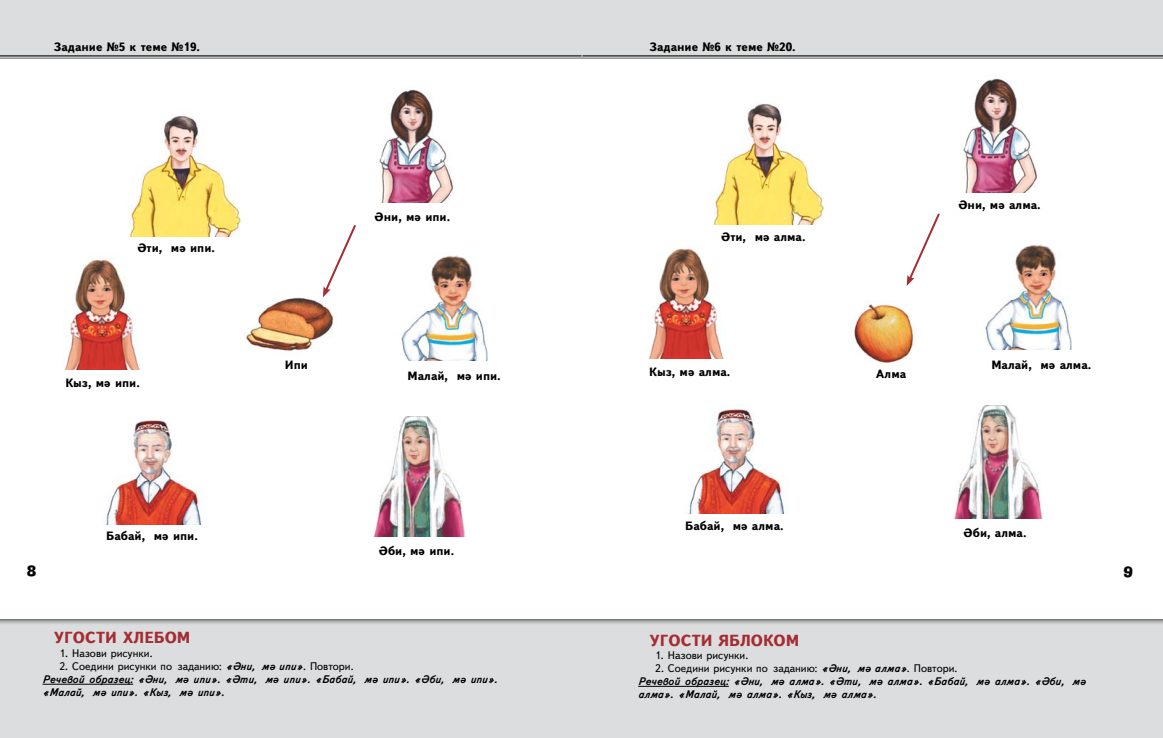
<style>
.page{position:relative;width:1163px;height:738px;background:#fff}
.page>*{position:absolute;margin:0;border:0;box-sizing:border-box;transform-origin:0 0}
.t1{font:700 16px "TT Text";color:#a42c32}
.t2{font:14px "TT Adlib";color:#000}
.t3{font:700 12px "TT Text";color:#000}
.t4{font:italic 700 11px/13.2px "TT Text";color:#000}
.t5{font:11px "TT Text";color:#000}
.s1{font-weight:400;font-style:normal}
</style>
<div class="page">
<div style="left:0;top:0;width:581px;height:60px;background:#dcddde"></div>
<div style="left:0;top:605px;width:581px;height:132px;background:#dcddde"></div>
<div style="left:0;top:54px;width:581px;height:574px;background:#000;opacity:.75"></div>
<div style="left:0;top:59px;width:581px;height:559px;background:#fff"></div>
<div style="left:581px;top:0;width:581px;height:60px;background:#dcddde"></div>
<div style="left:581px;top:605px;width:581px;height:132px;background:#dcddde"></div>
<div style="left:581px;top:54px;width:581px;height:574px;background:#000;opacity:.75"></div>
<div style="left:581px;top:59px;width:581px;height:559px;background:#fff"></div>
<img style="left:244px;top:296px;width:90px;height:55px">
<img style="left:373px;top:416px;width:92px;height:120px">
<img style="left:954px;top:405px;width:89px;height:113px">
<img style="left:378px;top:89px;width:75px;height:113px">
<img style="left:960px;top:78px;width:77px;height:114px">
<hr style="left:43px;top:683px;width:90px;height:1px;background:#000">
<img style="left:65px;top:252px;width:75px;height:117px">
<img style="left:649px;top:241px;width:75px;height:117px">
<img style="left:401px;top:255px;width:87px;height:105px">
<img style="left:985px;top:244px;width:87px;height:105px">
<img style="left:105px;top:420px;width:96px;height:104px">
<img style="left:688px;top:409px;width:96px;height:104px">
<img style="left:128px;top:115px;width:114px;height:121px">
<img style="left:712px;top:103px;width:113px;height:122px">
<svg style="left:323px;top:225px;width:33px;height:72px"></svg>
<svg style="left:906px;top:213px;width:34px;height:73px"></svg>
<img style="left:853px;top:300px;width:61px;height:64px">
<hr style="left:638px;top:685px;width:90px;height:1px;background:#000">
<p class="t3" style="left:54px;top:40px;width:148px">Задание №5 к теме №19.</p>
<p class="t3" style="left:137px;top:241px;width:79px">Әти, мә ипи.</p>
<p class="t3" style="left:65px;top:376px;width:76px">Кыз, мә ипи.</p>
<p class="t3" style="left:285px;top:357px;width:25px">Ипи</p>
<p class="t3" style="left:374px;top:210px;width:77px">Әни, мә ипи.</p>
<p class="t3" style="left:407px;top:368px;width:95px">Малай, мә ипи.</p>
<p class="t3" style="left:649px;top:40px;width:148px">Задание №6 к теме №20.</p>
<p class="t3" style="left:721px;top:229px;width:86px">Әти, мә алма.</p>
<p class="t3" style="left:649px;top:364px;width:83px">Кыз, мә алма.</p>
<p class="t3" style="left:958px;top:198px;width:84px">Әни, мә алма.</p>
<p class="t3" style="left:875px;top:367px;width:32px">Алма</p>
<p class="t3" style="left:991px;top:357px;width:101px">Малай, мә алма.</p>
<p class="t3" style="left:685px;top:518px;width:100px">Бабай, мә алма.</p>
<p class="t3" style="left:106px;top:529px;width:93px">Б абай, мә ипи.</p>
<p class="t3" style="left:963px;top:525px;width:64px">Әби, алма.</p>
<p class="t3" style="left:379px;top:543px;width:77px">Әби, мә ипи.</p>
<p class="t2" style="left:27px;top:562px;width:11px">8</p>
<p class="t2" style="left:1123px;top:563px;width:11px">9</p>
<h1 class="t1" style="left:54px;top:628px;width:31px">УГОСТИ</h1>
<h1 class="t1" style="left:123px;top:628px;width:23px">ХЛЕБОМ</h1>
<p class="t5" style="left:60px;top:646px;width:95px">1. Назови рисунки.</p>
<p class="t4" style="left:43px;top:659px;width:456px;text-indent:17px"><span class="s1">2. Соедини рисунки по заданию:</span> «Әни, мә ипи»<span class="s1">. Повтори.<br></span>Речевой образец: «Әни, мә ипи». «Әти, мә ипи». «Бабай, мә ипи». «Әби, мә ипи». «Малай, мә ипи». «Кыз, мә ипи».</p>
<h1 class="t1" style="left:649px;top:630px;width:31px">УГОСТИ</h1>
<h1 class="t1" style="left:718px;top:630px;width:24px">ЯБЛОКОМ</h1>
<p class="t5" style="left:655px;top:648px;width:95px">1. Назови рисунки.</p>
<p class="t4" style="left:638px;top:661px;width:449px;text-indent:17px"><span class="s1">2. Соедини рисунки по заданию:</span> «Әни, мә алма»<span class="s1">. Повтори.<br></span>Речевой образец: «Әни, мә алма». «Әти, мә алма». «Бабай, мә алма». «Әби, мә алма». «Малай, мә алма». «Кыз, мә алма».</p>
</div>
